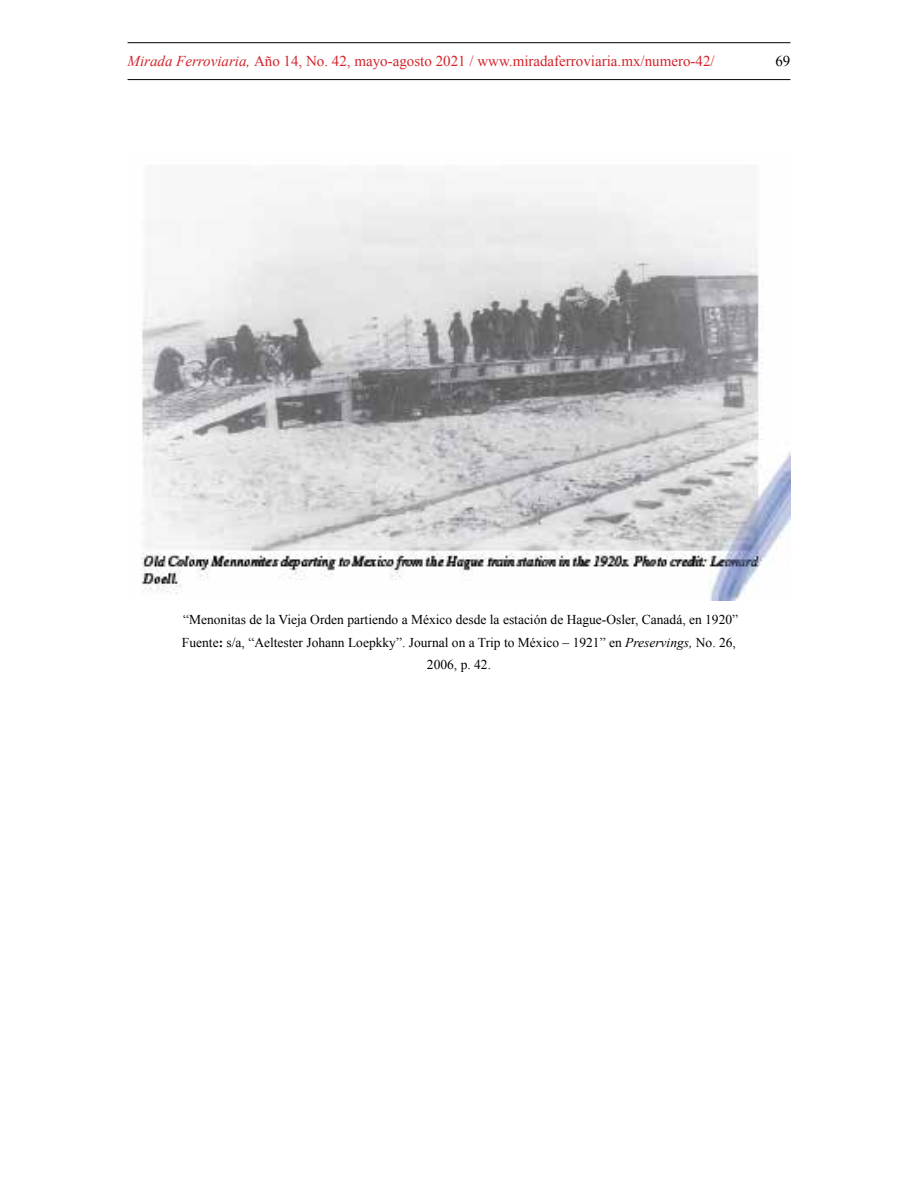
<style>
.page{position:relative;width:918px;height:1188px;background:#fff}
.page>*{position:absolute;margin:0;border:0;box-sizing:border-box;transform-origin:0 0}
.t1{font:15px "Times New Roman";color:#d2232a}
.t2{font:15px "Times New Roman";color:#000}
.t3{font:13.5px/22.5px "Times New Roman";color:#000;text-align:center}
.s1{font-style:italic}
.s2{font-weight:700}
</style>
<div class="page">
<hr style="left:128px;top:42px;width:662px;height:1px;background:#000">
<hr style="left:128px;top:79px;width:662px;height:1px;background:#000">
<img style="left:141px;top:173px;width:649px;height:427px">
<p class="t1" style="left:128px;top:51px;width:589px"><span class="s1">Mirada Ferroviaria,</span> Año 14, No. 42, mayo-agosto 2021 / www.miradaferroviaria.mx/numero-42/</p>
<p class="t2" style="left:775px;top:51px;width:16px">69</p>
<p class="t3" style="left:182px;top:608px;width:558px">“Menonitas de la Vieja Orden partiendo a México desde la estación de Hague-Osler, Canadá, en 1920”<br>Fuente<span class="s2">:</span> s/a, “Aeltester Johann Loepkky”. Journal on a Trip to México – 1921” en <span class="s1">Preservings,</span> No. 26,<br>2006, p. 42.</p>
</div>
